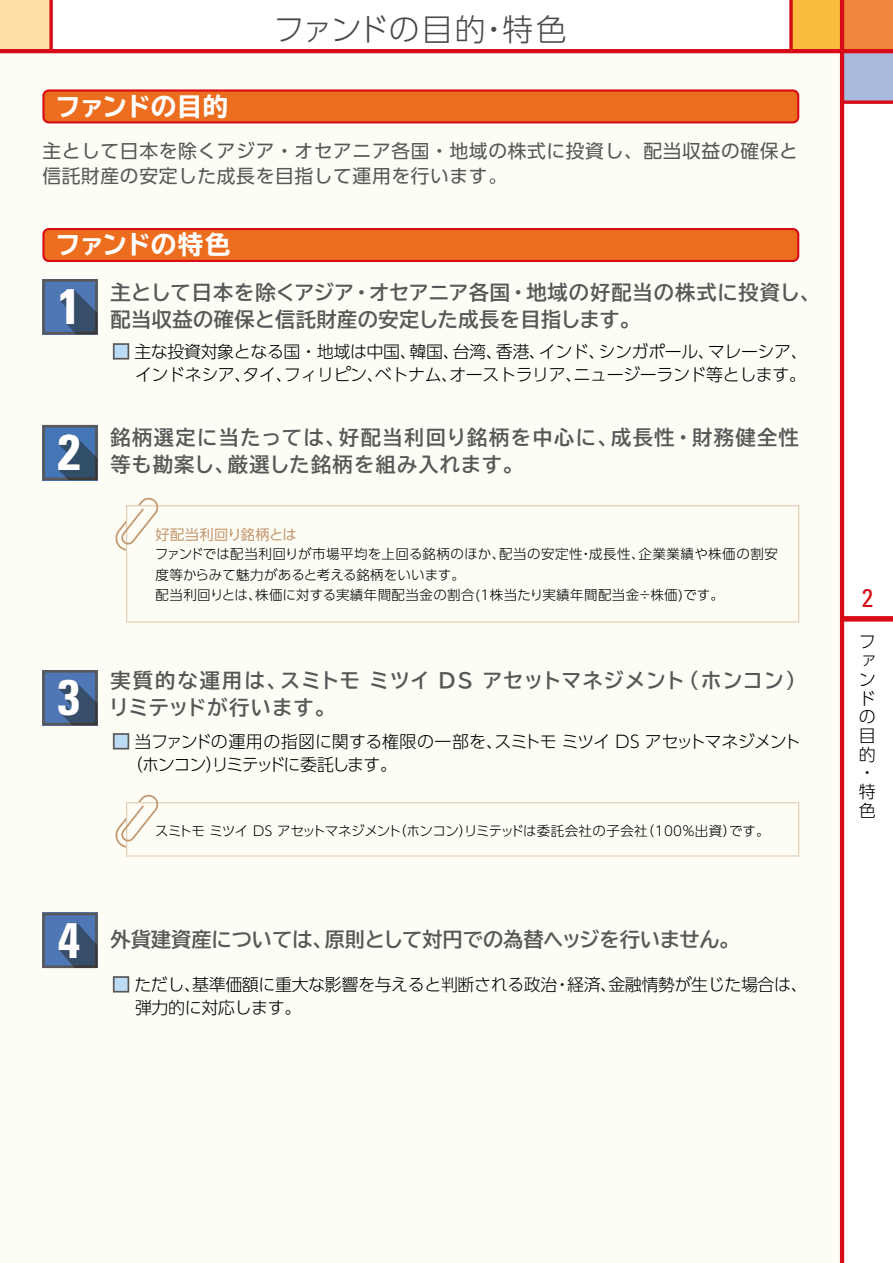
<style>
.page{position:relative;width:893px;height:1263px;background:#fff}
.page>*{position:absolute;margin:0;border:0;box-sizing:border-box;transform-origin:0 0}
.t1{font:700 condensed 49.95px "Univers LT Std";color:#fff}
.t2{font:300 30.9px "UD Shin Go Pro";letter-spacing:.005em;color:#4c4948}
.t3{font:700 expanded 25.5px "TBUD Go Std";letter-spacing:-.025em;color:#fff}
.t4{font:condensed 25.5px "Univers LT Std";color:#d80c18}
.t5{font:700 20.25px/27px "TBUD Go Std";letter-spacing:.02em;color:#595757}
.t6{font:700 20.25px/27px "TBUD Go Std";letter-spacing:.065em;color:#595757}
.t7{font:700 20.25px "TBUD Go Std";color:#595757}
.t8{font:18.75px/25.5px "UD Shin Go Pro";letter-spacing:.035em;color:#595757}
.t9{font:300 16.95px/18.8px "UD Shin Go Pro";letter-spacing:-.025em;color:#000}
.t10{font:300 16.95px/23.4px "UD Shin Go Pro";letter-spacing:-.045em;color:#000}
.t11{font:14.25px "UD Shin Go Pro";letter-spacing:.025em;color:#c49a72}
.t12{font:300 13.5px/20.2px "UD Shin Go Pro";letter-spacing:.025em;color:#000}
.t13{font:300 13.5px "UD Shin Go Pro";letter-spacing:-.035em;color:#000}
.s1{color:#bbdcf4}
</style>
<div class="page">
<div style="left:0;top:0;width:51px;height:51px;background:#fddea4"></div>
<svg style="left:49px;top:0;width:4px;height:49px"></svg>
<div style="left:842px;top:0;width:51px;height:51px;background:#f0853e"></div>
<div style="left:842px;top:51px;width:51px;height:51px;background:#aabadc"></div>
<div style="left:791px;top:0;width:51px;height:51px;background:#f9bc3d"></div>
<div style="left:0;top:51px;width:842px;height:1212px;background:#fdfcf5"></div>
<div style="left:842px;top:616px;width:51px;height:6px;background:#d80c18"></div>
<hr style="left:840px;top:0;width:4px;height:1263px;background:#d80c18">
<hr style="left:0;top:49px;width:893px;height:4px;background:#d80c18">
<svg style="left:844px;top:100px;width:49px;height:4px"></svg>
<svg style="left:789px;top:0;width:4px;height:49px"></svg>
<svg style="left:42px;top:89px;width:757px;height:34px;background:#ea6321"></svg>
<svg style="left:42px;top:228px;width:757px;height:34px;background:#ea601e"></svg>
<svg style="left:42px;top:425px;width:56px;height:55px;background:#3e6087"></svg>
<div style="left:113px;top:343px;width:16px;height:17px;border:2px solid #595757"></div>
<svg style="left:42px;top:279px;width:56px;height:55px;background:#496691"></svg>
<svg style="left:42px;top:670px;width:56px;height:55px;background:#476289"></svg>
<div style="left:113px;top:976px;width:16px;height:16px;border:2px solid #595757"></div>
<div style="left:113px;top:733px;width:16px;height:16px;border:2px solid #595757"></div>
<svg style="left:126px;top:505px;width:673px;height:117px"></svg>
<svg style="left:115px;top:498px;width:43px;height:53px"></svg>
<svg style="left:115px;top:795px;width:684px;height:61px"></svg>
<svg style="left:42px;top:913px;width:56px;height:55px;background:#466087"></svg>
<h3 class="t3" style="left:55px;top:92px;width:175px">ファンドの目的</h3>
<h2 class="t2" style="left:274px;top:4px;width:295px">ファンドの目的・特色</h2>
<p class="t8" style="left:42px;top:137px;width:757px">主として日本を除くアジア・オセアニア各国・地域の株式に投資し、配当収益の確保と信託財産の安定した成長を目指して運用を行います。</p>
<h3 class="t3" style="left:55px;top:231px;width:177px">ファンドの特色</h3>
<h1 class="t1" style="left:58px;top:276px;width:24px">1</h1>
<h1 class="t1" style="left:58px;top:422px;width:24px">2</h1>
<h1 class="t1" style="left:58px;top:667px;width:24px">3</h1>
<p class="t5" style="left:110px;top:279px;width:711px">主として日本を除くアジア・オセアニア各国・地域の好配当の株式に投資し、配当収益の確保と信託財産の安定した成長を目指します。</p>
<p class="t9" style="left:113px;top:339px;width:697px;line-height:23.4px;text-align:right"><span class="s1">■</span> 主な投資対象となる国・地域は中国、韓国、台湾、香港、インド、シンガポール、マレーシア、インドネシア、タイ、フィリピン、ベトナム、オーストラリア、ニュージーランド等とします。</p>
<p class="t6" style="left:110px;top:425px;width:690px">銘柄選定に当たっては、好配当利回り銘柄を中心に、成長性・財務健全性等も勘案し、厳選した銘柄を組み入れます。</p>
<p class="t11" style="left:156px;top:523px;width:143px">好配当利回り銘柄とは</p>
<p class="t12" style="left:155px;top:544px;width:624px">ファンドでは配当利回りが市場平均を上回る銘柄のほか、配当の安定性・成長性、企業業績や株価の割安度等からみて魅力があると考える銘柄をいいます。<br>配当利回りとは、株価に対する実績年間配当金の割合(1株当たり実績年間配当金÷株価)です。</p>
<p class="t5" style="left:109px;top:667px;width:698px">実質的な運用は、スミトモ ミツイ DS アセットマネジメント（ホンコン）リミテッドが行います。</p>
<p class="t10" style="left:126px;top:729px;width:676px;text-indent:-13px"><span class="s1">■</span> 当ファンドの運用の指図に関する権限の一部を、スミトモ ミツイ DS アセットマネジメント（ホンコン）リミテッドに委託します。</p>
<p class="t13" style="left:155px;top:820px;width:616px">スミトモ ミツイ DS アセットマネジメント（ホンコン）リミテッドは委託会社の子会社（100％出資）です。</p>
<h1 class="t1" style="left:58px;top:909px;width:24px">4</h1>
<p class="t7" style="left:110px;top:923px;width:630px">外貨建資産については、原則として対円での為替ヘッジを行いません。</p>
<p class="t9" style="left:135px;top:972px;width:674px;line-height:23.4px;text-indent:-23px"><span class="s1">■</span> ただし、基準価額に重大な影響を与えると判断される政治・経済、金融情勢が生じた場合は、弾力的に対応します。</p>
<h3 class="t4" style="left:862px;top:581px;width:13px">2</h3>
<p class="t9" style="left:859px;top:632px;width:18px">ファンドの目的・特色</p>
</div>
